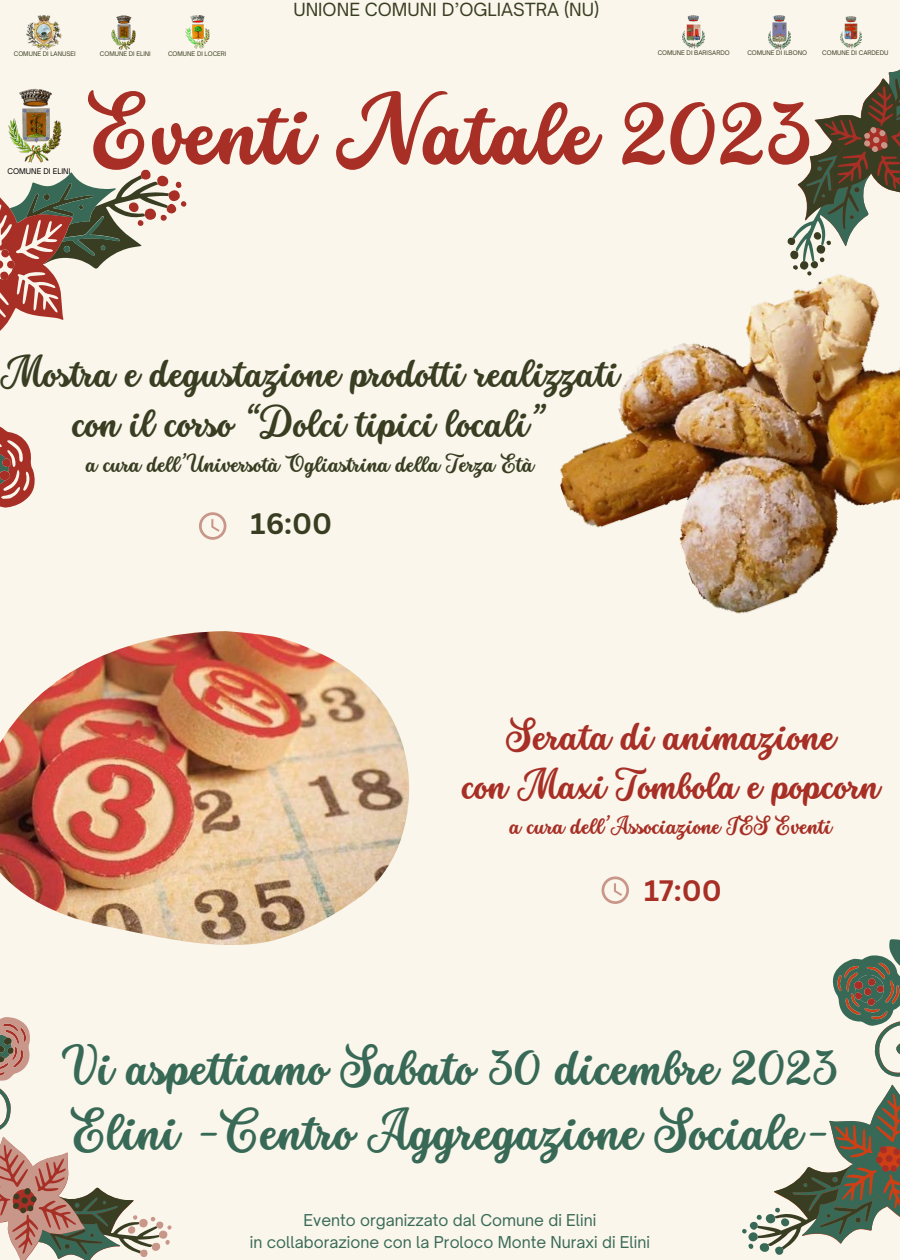
<style>
.page{position:relative;width:900px;height:1260px;background:#faf6eb}
.page>*{position:absolute;margin:0;border:0;box-sizing:border-box;transform-origin:0 0}
.t1{font:800 81.88px "Stars Love Bottom";color:#a72f26}
.t2{font:47.5px "Stars Love";color:#386957}
.t3{font:45.62px "Stars Love";color:#386957}
.t4{font:36.25px/50.6px "Stars Love";color:#393e22;text-align:center}
.t5{font:36.25px "Stars Love";color:#a72f26}
.t6{font:35px "Stars Love";color:#a72f26}
.t7{font:700 28.75px "Canva Sans";color:#393e22}
.t8{font:700 28.75px "Canva Sans";color:#a72f26}
.t9{font:20.62px "Stars Love";color:#393e22}
.t10{font:20.62px "Stars Love";color:#a72f26}
.t11{font:17.38px "Open Sauce One";color:#393e22}
.t12{font:15.62px "Open Sauce One";color:#386957}
.t13{font:7.5px "Open Sauce One";color:#000}
.t14{font:6.06px "Open Sauce One";color:#393e22}
</style>
<div class="page">
<svg style="left:774px;top:15px;width:126px;height:234px"></svg>
<svg style="left:0;top:1017px;width:172px;height:243px"></svg>
<svg style="left:742px;top:1178px;width:158px;height:77px"></svg>
<svg style="left:799px;top:939px;width:101px;height:239px"></svg>
<svg style="left:0;top:169px;width:227px;height:360px"></svg>
<svg style="left:0;top:243px;width:84px;height:286px"></svg>
<img style="left:8px;top:88px;width:54px;height:75px">
<img style="left:560px;top:249px;width:340px;height:365px">
<img style="left:0;top:631px;width:410px;height:314px">
<img style="left:27px;top:16px;width:35px;height:33px">
<img style="left:111px;top:16px;width:24px;height:33px">
<img style="left:185px;top:16px;width:24px;height:32px">
<img style="left:683px;top:16px;width:21px;height:32px">
<img style="left:768px;top:16px;width:22px;height:33px">
<img style="left:840px;top:17px;width:22px;height:31px">
<svg style="left:199px;top:512px;width:27px;height:28px"></svg>
<svg style="left:602px;top:876px;width:27px;height:28px"></svg>
<p class="t11" style="left:293px;top:-1px;width:308px">UNIONE COMUNI D’OGLIASTRA (NU)</p>
<p class="t14" style="left:14px;top:50px;width:63px">COMUNE DI LANUSEI</p>
<p class="t14" style="left:100px;top:50px;width:52px">COMUNE DI ELINI</p>
<p class="t14" style="left:168px;top:50px;width:60px">COMUNE DI LOCERI</p>
<p class="t14" style="left:658px;top:49px;width:73px">COMUNE DI BARISARDO</p>
<p class="t14" style="left:747px;top:49px;width:61px">COMUNE DI ILBONO</p>
<p class="t14" style="left:822px;top:49px;width:68px">COMUNE DI CARDEDU</p>
<p class="t13" style="left:7px;top:166px;width:65px">COMUNE DI ELINI</p>
<p class="t1" style="left:88px;top:89px;width:726px">Eventi Natale 2023</p>
<p class="t4" style="left:1px;top:349px;width:619px">Mostra e degustazione prodotti realizzati con il corso “Dolci tipici locali”</p>
<p class="t9" style="left:86px;top:453px;width:449px">a cura dell’Universotà Ogliastrina della Terza Età</p>
<p class="t7" style="left:251px;top:504px;width:83px">16:00</p>
<p class="t5" style="left:506px;top:717px;width:330px">Serata di animazione</p>
<p class="t6" style="left:462px;top:767px;width:419px">con Maxi Tombola e popcorn</p>
<p class="t10" style="left:510px;top:815px;width:323px">a cura dell’Associazione IES Eventi</p>
<p class="t8" style="left:644px;top:871px;width:79px">17:00</p>
<p class="t3" style="left:62px;top:1042px;width:777px">Vi aspettiamo Sabato 30 dicembre 2023</p>
<p class="t2" style="left:71px;top:1106px;width:760px">Elini -Centro Aggregazione Sociale-</p>
<p class="t12" style="left:304px;top:1210px;width:294px">Evento organizzato dal Comune di Elini</p>
<p class="t12" style="left:250px;top:1232px;width:402px">in collaborazione con la Proloco Monte Nuraxi di Elini</p>
</div>
